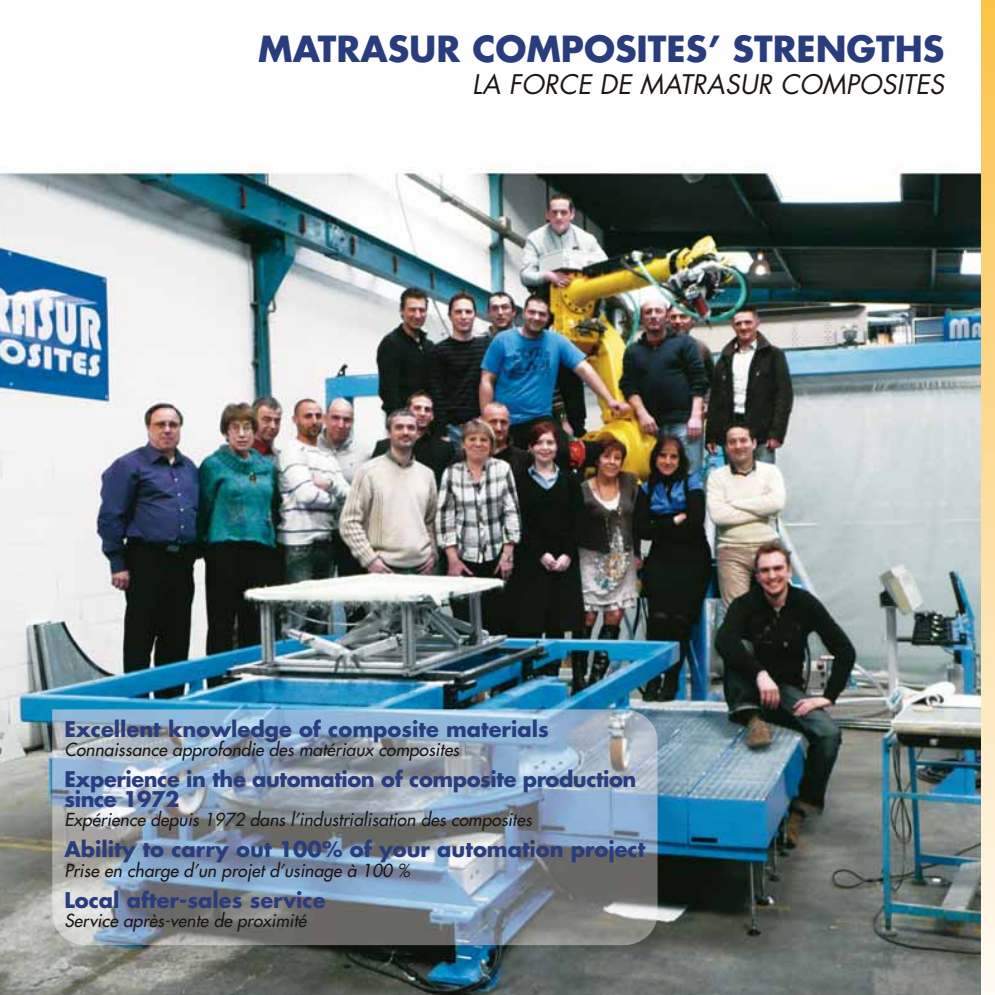
<style>
.page{position:relative;width:995px;height:995px;background:#fff}
.page>*{position:absolute;margin:0;border:0;box-sizing:border-box;transform-origin:0 0}
.t1{font:700 35px "Futura";color:#293c7e}
.t2{font:italic 26.25px "Futura";letter-spacing:.005em;color:#1d1714}
.t3{font:700 21px "Futura";color:#293c7e}
.t4{font:700 21px/19.2px "Futura";letter-spacing:-.02em;color:#293c7e}
.t5{font:italic 17.5px "Futura";letter-spacing:.005em;color:#1d1714}
</style>
<div class="page">
<img style="left:0;top:166px;width:981px;height:828px">
<img style="left:52px;top:709px;width:605px;height:235px">
<svg style="left:981px;top:0;width:13px;height:993px;background:#fcdd9e"></svg>
<h1 class="t1" style="left:258px;top:28px;width:687px">MATRASUR COMPOSITES’ STRENGTHS</h1>
<h2 class="t2" style="left:472px;top:68px;width:473px">LA FORCE DE MATRASUR COMPOSITES</h2>
<p class="t3" style="left:64px;top:716px;width:486px">Excellent knowledge of composite materials</p>
<p class="t5" style="left:64px;top:738px;width:396px">Connaissance approfondie des matériaux composites</p>
<p class="t4" style="left:64px;top:769px;width:573px">Experience in the automation of composite production since 1972</p>
<p class="t5" style="left:64px;top:808px;width:469px">Expérience depuis 1972 dans l’industrialisation des composites</p>
<p class="t3" style="left:64px;top:836px;width:582px">Ability to carry out 100% of your automation project</p>
<p class="t5" style="left:64px;top:859px;width:347px">Prise en charge d’un projet d’usinage à 100 %</p>
<p class="t3" style="left:64px;top:887px;width:262px">Local after-sales service</p>
<p class="t5" style="left:64px;top:910px;width:243px">Service après-vente de proximité</p>
</div>
